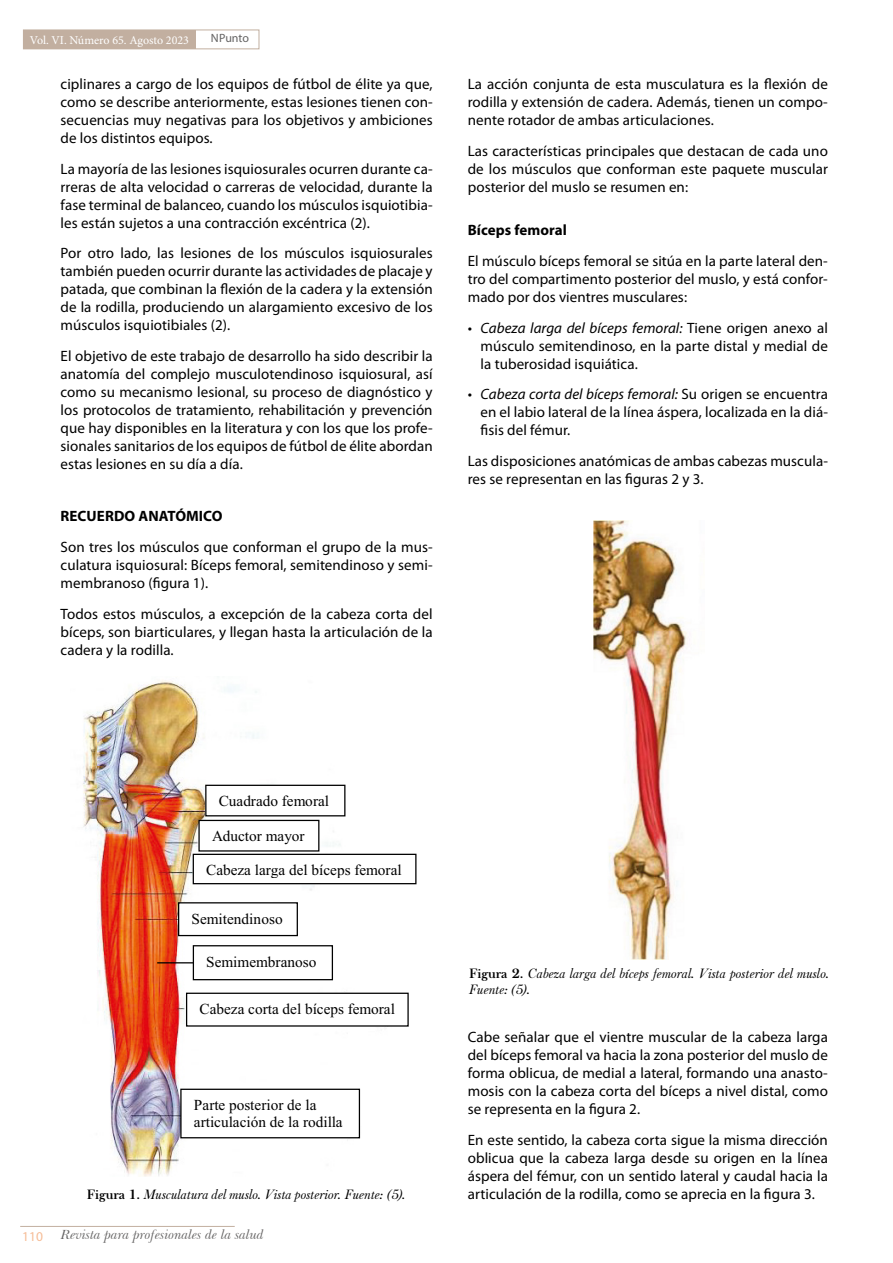
<style>
.page{position:relative;width:893px;height:1263px;background:#fff}
.page>*{position:absolute;margin:0;border:0;box-sizing:border-box;transform-origin:0 0}
.t1{font:15.3px/17.5px "Times New Roman";color:#000}
.t2{font:15px/18px "Myriad Pro";letter-spacing:.005em;color:#000;text-align:justify}
.t3{font:700 15px "Myriad Pro";letter-spacing:.005em;color:#000}
.t4{font:italic 13.5px/16.2px "Baskerville F";color:#000}
.t5{font:italic 13.5px "Baskerville BT";color:#646363}
.t6{font:13.5px "Myriad Pro";color:#f6bc96}
.t7{font:12px "Minion Pro";letter-spacing:-.005em;color:#fff}
.t8{font:12px "Myriad Pro";letter-spacing:-.005em;color:#646363}
.s1{font-style:italic}
.s2{font-weight:700;font-style:normal}
</style>
<div class="page">
<div style="left:23px;top:30px;width:236px;height:19px;border:1px solid #c2afa0"></div>
<div style="left:23px;top:30px;width:173px;height:19px;background:#c2afa0"></div>
<hr style="left:20px;top:1226px;width:215px;height:1px;background:#c2afa0">
<img style="left:83px;top:680px;width:308px;height:497px">
<div style="left:206px;top:785px;width:139px;height:31px;background:#fff"></div>
<div style="left:205px;top:785px;width:140px;height:31px;border:1px solid #000"></div>
<div style="left:199px;top:820px;width:120px;height:31px;background:#fff"></div>
<div style="left:198px;top:820px;width:121px;height:31px;border:1px solid #000"></div>
<div style="left:193px;top:854px;width:223px;height:30px;background:#fff"></div>
<div style="left:193px;top:854px;width:223px;height:30px;border:1px solid #000"></div>
<div style="left:179px;top:903px;width:118px;height:32px;background:#fff"></div>
<div style="left:178px;top:902px;width:120px;height:34px;border:1px solid #000"></div>
<hr style="left:157px;top:962px;width:43px;height:1px;background:#000">
<div style="left:193px;top:946px;width:139px;height:34px;background:#fff"></div>
<div style="left:193px;top:945px;width:140px;height:35px;border:1px solid #000"></div>
<div style="left:187px;top:993px;width:221px;height:33px;background:#fff"></div>
<div style="left:186px;top:993px;width:223px;height:33px;border:1px solid #000"></div>
<div style="left:181px;top:1089px;width:178px;height:49px;background:#fff"></div>
<div style="left:180px;top:1089px;width:180px;height:49px;border:1px solid #000"></div>
<img style="left:594px;top:521px;width:93px;height:438px">
<p class="t7" style="left:30px;top:32px;width:161px">Vol. VI. Número 65. Agosto 2023</p>
<p class="t8" style="left:211px;top:30px;width:40px">NPunto</p>
<p class="t2" style="left:61px;top:75px;width:374px">ciplinares a cargo de los equipos de fútbol de élite ya que, como se describe anteriormente, estas lesiones tienen con&shy;secuencias muy negativas para los objetivos y ambiciones de los distintos equipos.</p>
<p class="t2" style="left:61px;top:159px;width:374px">La mayoría de las lesiones isquiosurales ocurren durante ca&shy;rreras de alta velocidad o carreras de velocidad, durante la fase terminal de balanceo, cuando los músculos isquiotibia&shy;les están sujetos a una contracción excéntrica (2).</p>
<p class="t2" style="left:61px;top:244px;width:374px">Por otro lado, las lesiones de los músculos isquiosurales también pueden ocurrir durante las actividades de placaje y patada, que combinan la flexión de la cadera y la extensión de la rodilla, produciendo un alargamiento excesivo de los músculos isquiotibiales (2).</p>
<p class="t2" style="left:61px;top:347px;width:374px">El objetivo de este trabajo de desarrollo ha sido describir la anatomía del complejo musculotendinoso isquiosural, así como su mecanismo lesional, su proceso de diagnóstico y los protocolos de tratamiento, rehabilitación y prevención que hay disponibles en la literatura y con los que los profe&shy;sionales sanitarios de los equipos de fútbol de élite abordan estas lesiones en su día a día.</p>
<p class="t3" style="left:61px;top:508px;width:163px">RECUERDO ANATÓMICO</p>
<p class="t2" style="left:61px;top:538px;width:374px">Son tres los músculos que conforman el grupo de la mus&shy;culatura isquiosural: Bíceps femoral, semitendinoso y semi&shy;membranoso (figura 1).</p>
<p class="t2" style="left:61px;top:604px;width:374px">Todos estos músculos, a excepción de la cabeza corta del bíceps, son biarticulares, y llegan hasta la articulación de la cadera y la rodilla.</p>
<p class="t2" style="left:468px;top:75px;width:362px">La acción conjunta de esta musculatura es la flexión de rodilla y extensión de cadera. Además, tienen un compo&shy;nente rotador de ambas articulaciones.</p>
<p class="t2" style="left:468px;top:141px;width:362px">Las características principales que destacan de cada uno de los músculos que conforman este paquete muscular posterior del muslo se resumen en:</p>
<p class="t3" style="left:468px;top:222px;width:101px">Bíceps femoral</p>
<p class="t2" style="left:468px;top:252px;width:362px">El músculo bíceps femoral se sitúa en la parte lateral den&shy;tro del compartimento posterior del muslo, y está confor&shy;mado por dos vientres musculares:</p>
<p class="t2" style="left:480px;top:318px;width:349px;text-indent:-13px"><span class="s1">• Cabeza larga del bíceps femoral:</span> Tiene origen anexo al músculo semitendinoso, en la parte distal y medial de la tuberosidad isquiática.</p>
<p class="t2" style="left:480px;top:385px;width:349px;text-indent:-13px"><span class="s1">• Cabeza corta del bíceps femoral:</span> Su origen se encuentra en el labio lateral de la línea áspera, localizada en la diá&shy;fisis del fémur.</p>
<p class="t2" style="left:468px;top:452px;width:362px">Las disposiciones anatómicas de ambas cabezas muscula&shy;res se representan en las figuras 2 y 3.</p>
<p class="t1" style="left:219px;top:793px;width:112px">Cuadrado femoral</p>
<p class="t1" style="left:212px;top:829px;width:94px">Aductor mayor</p>
<p class="t1" style="left:206px;top:862px;width:197px">Cabeza larga del bíceps femoral</p>
<p class="t1" style="left:192px;top:911px;width:93px">Semitendinoso</p>
<p class="t1" style="left:206px;top:954px;width:112px">Semimembranoso</p>
<p class="t1" style="left:200px;top:1002px;width:197px">Cabeza corta del bíceps femoral</p>
<p class="t1" style="left:194px;top:1097px;width:150px">Parte posterior de la articulación de la rodilla</p>
<p class="t4" style="left:87px;top:1186px;width:320px"><span class="s2">Figura 1.</span> Musculatura del muslo. Vista posterior. Fuente: (5).</p>
<p class="t6" style="left:22px;top:1228px;width:22px">110</p>
<p class="t5" style="left:61px;top:1227px;width:205px">Revista para profesionales de la salud</p>
<p class="t4" style="left:469px;top:965px;width:361px"><span class="s2">Figura 2.</span> Cabeza larga del bíceps femoral. Vista posterior del muslo.<br>Fuente: (5).</p>
<p class="t2" style="left:468px;top:1028px;width:362px">Cabe señalar que el vientre muscular de la cabeza larga del bíceps femoral va hacia la zona posterior del muslo de forma oblicua, de medial a lateral, formando una anasto&shy;mosis con la cabeza corta del bíceps a nivel distal, como se representa en la figura 2.</p>
<p class="t2" style="left:468px;top:1130px;width:362px">En este sentido, la cabeza corta sigue la misma dirección oblicua que la cabeza larga desde su origen en la línea áspera del fémur, con un sentido lateral y caudal hacia la articulación de la rodilla, como se aprecia en la figura 3.</p>
</div>
